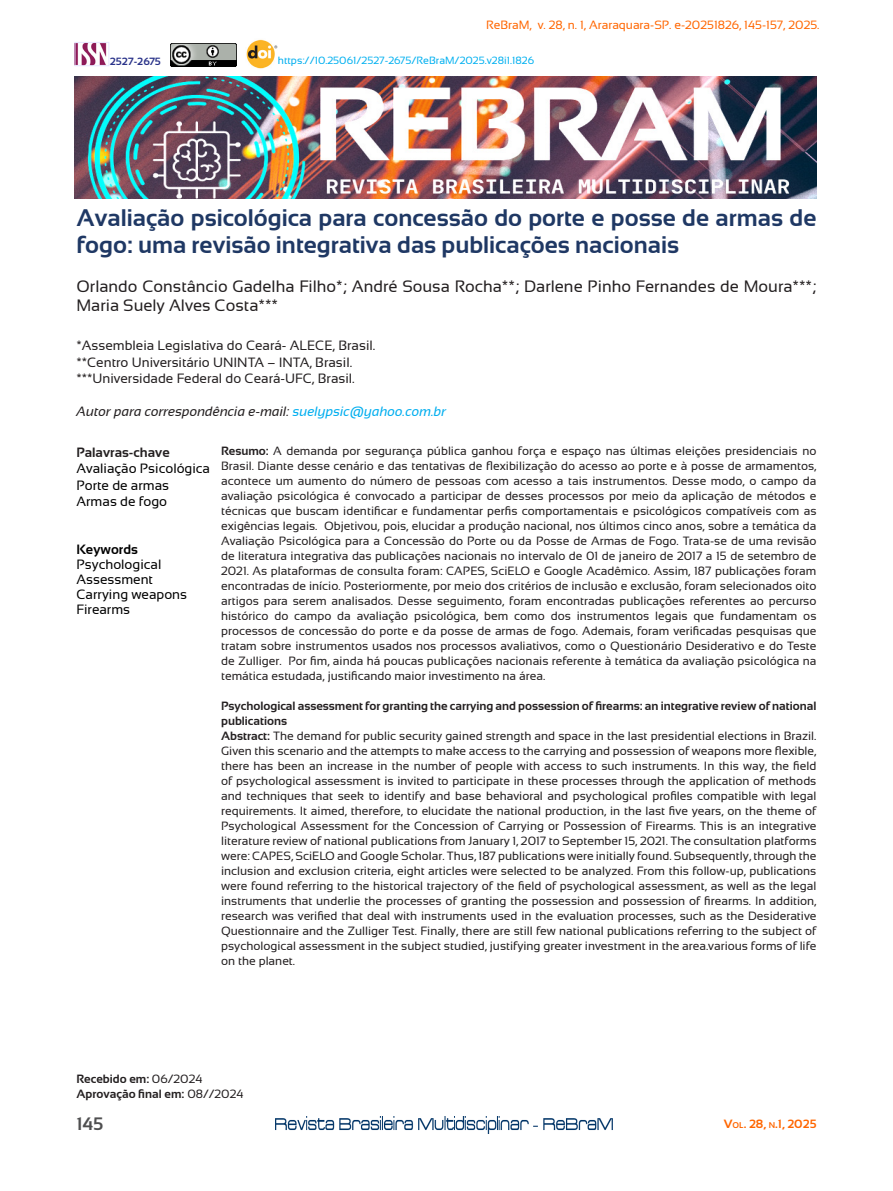
<style>
.page{position:relative;width:893px;height:1191px;background:#fff}
.page>*{position:absolute;margin:0;border:0;box-sizing:border-box;transform-origin:0 0}
.Parágrafo_básico_-_titulo{font:700 24px/27px "Sansation";color:#1f3864}
.t1{font:700 18px "Sansation";color:#4f4f50}
.Parágrafo_básico_-_titulo-2{font:16.5px/19.5px "Sansation";color:#231f20}
.resumo{font:13.5px "Sansation";color:#231f20}
.resumo-2{font:13.5px "Sansation";color:#000}
.resumo-3{font:italic 13.5px "Sansation";color:#231f20}
.t2{font:700 13.5px "Sansation";color:#231f20}
.resumo-4{font:700 13.5px "Sansation";color:#000}
.t3{font:12px/15px "Sansation";color:#231f20;text-align:justify}
.Corpo_do_texto{font:700 12px/15px "Sansation";color:#231f20}
.Nota_de_rodapé{font:12px "Sansation";color:#f60}
.t4{font:700 12px "Sansation";color:#f60}
.Corpo_do_texto-2{font:10.5px "Sansation";color:#00b0f0}
.t5{font:700 10.5px "Sansation";color:#293289}
.s1{color:#00aeef}
.s2{font-weight:700}
.s3{font-weight:400}
.s4{font-size:8.4px}
</style>
<div class="page">
<img style="left:275px;top:1116px;width:338px;height:17px">
<img style="left:77px;top:44px;width:30px;height:20px">
<div style="left:75px;top:42px;width:34px;height:24px;border:1px solid #e6e6ff"></div>
<img style="left:171px;top:43px;width:66px;height:24px">
<img style="left:246px;top:39px;width:32px;height:30px">
<img style="left:75px;top:76px;width:741px;height:122px">
<p class="t5" style="left:110px;top:55px;width:53px">2527-2675</p>
<p class="Nota_de_rodapé" style="left:486px;top:18px;width:335px">ReBraM, v. 28, n. 1, Araraquara-SP. e-20251826, 145-157, 2025.</p>
<p class="Corpo_do_texto-2" style="left:278px;top:54px;width:258px"><span class="s1">https://</span>10.25061/2527-2675/ReBraM/2025.v28i1.1826</p>
<p class="Parágrafo_básico_-_titulo" style="left:76px;top:204px;width:741px">Avaliação psicológica para concessão do porte e posse de armas de fogo: uma revisão integrativa das publicações nacionais</p>
<p class="Parágrafo_básico_-_titulo-2" style="left:76px;top:276px;width:741px">Orlando Constâncio Gadelha Filho*; André Sousa Rocha**; Darlene Pinho Fernandes de Moura***;<br>Maria Suely Alves Costa***</p>
<p class="resumo" style="left:76px;top:338px;width:300px">*Assembleia Legislativa do Ceará- ALECE, Brasil.</p>
<p class="resumo" style="left:76px;top:354px;width:277px">**Centro Universitário UNINTA – INTA, Brasil.</p>
<p class="resumo" style="left:76px;top:371px;width:280px">***Universidade Federal do Ceará-UFC, Brasil.</p>
<p class="resumo-3" style="left:76px;top:404px;width:371px">Autor para correspondência e-mail: <span class="s1">suelypsic@yahoo.com.br</span></p>
<p class="t2" style="left:76px;top:444px;width:95px">Palavras-chave</p>
<p class="resumo-2" style="left:76px;top:461px;width:135px">Avaliação Psicológica</p>
<p class="resumo-2" style="left:76px;top:477px;width:94px">Porte de armas</p>
<p class="resumo-2" style="left:76px;top:494px;width:92px">Armas de fogo</p>
<p class="resumo-4" style="left:76px;top:542px;width:63px">Keywords</p>
<p class="resumo-2" style="left:76px;top:557px;width:86px">Psychological</p>
<p class="resumo-2" style="left:76px;top:572px;width:78px">Assessment</p>
<p class="resumo-2" style="left:76px;top:587px;width:112px">Carrying weapons</p>
<p class="resumo-2" style="left:76px;top:602px;width:55px">Firearms</p>
<p class="t3" style="left:221px;top:443px;width:597px"><span class="s2">Resumo:</span> A demanda por segurança pública ganhou força e espaço nas últimas eleições presidenciais no Brasil. Diante desse cenário e das tentativas de flexibilização do acesso ao porte e à posse de armamentos, acontece um aumento do número de pessoas com acesso a tais instrumentos. Desse modo, o campo da avaliação psicológica é convocado a participar de desses processos por meio da aplicação de métodos e técnicas que buscam identificar e fundamentar perfis comportamentais e psicológicos compatíveis com as exigências legais. Objetivou, pois, elucidar a produção nacional, nos últimos cinco anos, sobre a temática da Avaliação Psicológica para a Concessão do Porte ou da Posse de Armas de Fogo. Trata-se de uma revisão de literatura integrativa das publicações nacionais no intervalo de 01 de janeiro de 2017 a 15 de setembro de 2021. As plataformas de consulta foram: CAPES, SciELO e Google Acadêmico. Assim, 187 publicações foram encontradas de início. Posteriormente, por meio dos critérios de inclusão e exclusão, foram selecionados oito artigos para serem analisados. Desse seguimento, foram encontradas publicações referentes ao percurso histórico do campo da avaliação psicológica, bem como dos instrumentos legais que fundamentam os processos de concessão do porte e da posse de armas de fogo. Ademais, foram verificadas pesquisas que tratam sobre instrumentos usados nos processos avaliativos, como o Questionário Desiderativo e do Teste de Zulliger. Por fim, ainda há poucas publicações nacionais referente à temática da avaliação psicológica na temática estudada, justificando maior investimento na área.</p>
<p class="Corpo_do_texto" style="left:221px;top:698px;width:597px">Psychological assessment for granting the carrying and possession of firearms: an integrative review of national publications</p>
<p class="t3" style="left:221px;top:728px;width:597px"><span class="s2">Abstract:</span> The demand for public security gained strength and space in the last presidential elections in Brazil.<br>Given this scenario and the attempts to make access to the carrying and possession of weapons more flexible, there has been an increase in the number of people with access to such instruments. In this way, the field of psychological assessment is invited to participate in these processes through the application of methods and techniques that seek to identify and base behavioral and psychological profiles compatible with legal requirements. It aimed, therefore, to elucidate the national production, in the last five years, on the theme of Psychological Assessment for the Concession of Carrying or Possession of Firearms. This is an integrative literature review of national publications from January 1, 2017 to September 15, 2021. The consultation platforms were: CAPES, SciELO and Google Scholar. Thus, 187 publications were initially found. Subsequently, through the inclusion and exclusion criteria, eight articles were selected to be analyzed. From this follow-up, publications were found referring to the historical trajectory of the field of psychological assessment, as well as the legal instruments that underlie the processes of granting the possession and possession of firearms. In addition, research was verified that deal with instruments used in the evaluation processes, such as the Desiderative Questionnaire and the Zulliger Test. Finally, there are still few national publications referring to the subject of psychological assessment in the subject studied, justifying greater investment in the area.various forms of life on the planet.</p>
<p class="Corpo_do_texto" style="left:76px;top:1071px;width:128px">Recebido em: <span class="s3">06/2024</span></p>
<p class="Corpo_do_texto" style="left:76px;top:1086px;width:169px">Aprovação final em: <span class="s3">08//2024</span></p>
<h2 class="t1" style="left:76px;top:1113px;width:28px">145</h2>
<p class="t4" style="left:724px;top:1117px;width:94px">V<span class="s4">ol</span>. 28, <span class="s4">n</span>.1, 2025</p>
</div>
